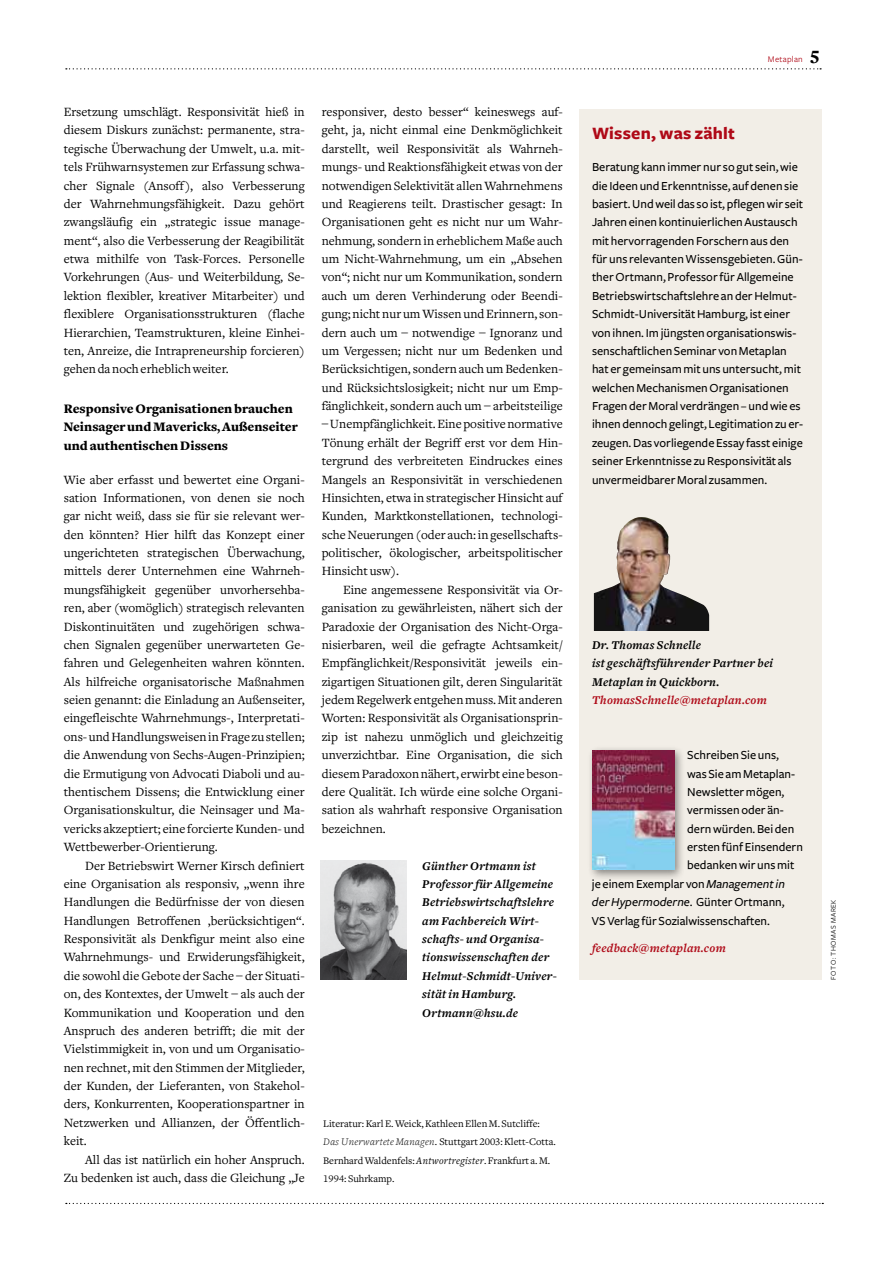
<style>
.page{position:relative;width:893px;height:1263px;background:#fff}
.page>*{position:absolute;margin:0;border:0;box-sizing:border-box;transform-origin:0 0}
.t1{font:700 18px "Freight Sans";letter-spacing:.01em;color:#af0917}
.t2{font:900 13.5px/18.3px "Freight Text";color:#000}
.t3{font:13.2px/18.3px "Freight Text";color:#000;text-align:justify}
.t4{font:500 12.75px/18.3px "Freight Sans";color:#000}
.t5{font:italic 500 12.75px "Freight Sans";color:#000}
.t6{font:italic 700 12.3px/18.5px "Freight Text";letter-spacing:.02em;color:#000}
.t7{font:italic 700 12.3px "Freight Text";letter-spacing:.02em;color:#af0917}
.t8{font:10.5px/18.3px "Freight Text";color:#000}
.t9{font:9px "Freight Sans";letter-spacing:.03em;color:#af0917}
.t10{font:7.5px "Freight Sans";letter-spacing:.07em;color:#000}
.s1{font-weight:300;font-style:italic}
.s2{font-style:italic}
.s3{font-family:"Freight Text";font-weight:900;font-size:19.5px;color:#000}
.s4{font-style:normal}
</style>
<div class="page">
<svg style="left:66px;top:1203px;width:757px;height:1px"></svg>
<svg style="left:66px;top:68px;width:755px;height:1px"></svg>
<div style="left:579px;top:109px;width:242px;height:871px;background:#f2eee7"></div>
<img style="left:321px;top:861px;width:85px;height:119px">
<div style="left:587px;top:745px;width:99px;height:136px;background:#000;opacity:.45"></div>
<img style="left:593px;top:750px;width:81px;height:119px">
<img style="left:594px;top:517px;width:115px;height:114px">
<p class="t3" style="left:64px;top:103px;width:242px">Ersetzung umschlägt. Responsivität hieß in diesem Diskurs zunächst: permanente, stra&shy;tegische Überwachung der Umwelt, u.a. mit&shy;tels Frühwarnsystemen zur Erfassung schwa&shy;cher Signale (Ansoff), also Verbesserung der Wahrnehmungsfähigkeit. Dazu gehört zwangsläufig ein „strategic issue manage&shy;ment“, also die Verbesserung der Reagibilität etwa mithilfe von Task-Forces. Personelle Vorkehrungen (Aus- und Weiterbildung, Se&shy;lektion flexibler, kreativer Mitarbeiter) und flexiblere Organisationsstrukturen (flache Hierarchien, Teamstrukturen, kleine Einhei&shy;ten, Anreize, die Intrapreneurship forcieren) gehen da noch erheblich weiter.</p>
<p class="t2" style="left:64px;top:400px;width:235px">Responsive Organisationen brauchen<br>Neinsager und Mavericks, Außenseiter und authentischen Dissens</p>
<p class="t3" style="left:64px;top:470px;width:242px">Wie aber erfasst und bewertet eine Organi&shy;sation Informationen, von denen sie noch gar nicht weiß, dass sie für sie relevant wer&shy;den könnten? Hier hilft das Konzept einer ungerichteten strategischen Überwachung, mittels derer Unternehmen eine Wahrneh&shy;mungsfähigkeit gegenüber unvorhersehba&shy;ren, aber (womöglich) strategisch relevanten Diskontinuitäten und zugehörigen schwa&shy;chen Signalen gegenüber unerwarteten Ge&shy;fahren und Gelegenheiten wahren könnten.<br>Als hilfreiche organisatorische Maßnahmen seien genannt: die Einladung an Außenseiter, eingefleischte Wahrnehmungs-, Interpretati&shy;ons- und Handlungsweisen in Frage zu stellen; die Anwendung von Sechs-Augen-Prinzipien; die Ermutigung von Advocati Diaboli und au&shy;thentischem Dissens; die Entwicklung einer Organisationskultur, die Neinsager und Ma&shy;vericks akzeptiert; eine forcierte Kunden- und Wettbewerber-Orientierung.</p>
<p class="t3" style="left:64px;top:856px;width:242px;text-indent:21px">Der Betriebswirt Werner Kirsch definiert eine Organisation als responsiv, „wenn ihre Handlungen die Bedürfnisse der von diesen Handlungen Betroffenen ‚berücksichtigen“.<br>Responsivität als Denkfigur meint also eine Wahrnehmungs- und Erwiderungsfähigkeit, die sowohl die Gebote der Sache – der Situati&shy;on, des Kontextes, der Umwelt – als auch der Kommunikation und Kooperation und den Anspruch des anderen betrifft; die mit der Vielstimmigkeit in, von und um Organisatio&shy;nen rechnet, mit den Stimmen der Mitglieder, der Kunden, der Lieferanten, von Stakehol&shy;ders, Konkurrenten, Kooperationspartner in Netzwerken und Allianzen, der Öffentlich&shy;keit.</p>
<p class="t3" style="left:64px;top:1150px;width:242px;text-align:right">All das ist natürlich ein hoher Anspruch.<br>Zu bedenken ist auch, dass die Gleichung „Je</p>
<p class="t3" style="left:322px;top:103px;width:242px">responsiver, desto besser“ keineswegs auf&shy;geht, ja, nicht einmal eine Denkmöglichkeit darstellt, weil Responsivität als Wahrneh&shy;mungs- und Reaktionsfähigkeit etwas von der notwendigen Selektivität allen Wahrnehmens und Reagierens teilt. Drastischer gesagt: In Organisationen geht es nicht nur um Wahr&shy;nehmung, sondern in erheblichem Maße auch um Nicht-Wahrnehmung, um ein „Absehen von“; nicht nur um Kommunikation, sondern auch um deren Verhinderung oder Beendi&shy;gung; nicht nur um Wissen und Erinnern, son&shy;dern auch um – notwendige – Ignoranz und um Vergessen; nicht nur um Bedenken und Berücksichtigen, sondern auch um Bedenken&shy;und Rücksichtslosigkeit; nicht nur um Emp&shy;fänglichkeit, sondern auch um – arbeitsteilige</p>
<p class="t3" style="left:322px;top:415px;width:242px">– Unempfänglichkeit. Eine positive normative Tönung erhält der Begriff erst vor dem Hin&shy;tergrund des verbreiteten Eindruckes eines Mangels an Responsivität in verschiedenen Hinsichten, etwa in strategischer Hinsicht auf Kunden, Marktkonstellationen, technologi&shy;sche Neuerungen (oder auch: in gesellschafts&shy;politischer, ökologischer, arbeitspolitischer Hinsicht usw).</p>
<p class="t3" style="left:322px;top:581px;width:242px;text-indent:21px">Eine angemessene Responsivität via Or&shy;ganisation zu gewährleisten, nähert sich der Paradoxie der Organisation des Nicht-Orga&shy;nisierbaren, weil die gefragte Achtsamkeit/ Empfänglichkeit/Responsivität jeweils ein&shy;zigartigen Situationen gilt, deren Singularität jedem Regelwerk entgehen muss. Mit anderen Worten: Responsivität als Organisationsprin&shy;zip ist nahezu unmöglich und gleichzeitig unverzichtbar. Eine Organisation, die sich diesem Paradoxon nähert, erwirbt eine beson&shy;dere Qualität. Ich würde eine solche Organi&shy;sation als wahrhaft responsive Organisation bezeichnen.</p>
<p class="t6" style="left:422px;top:857px;width:136px">Günther Ortmann ist<br>Professor für Allgemeine<br>Betriebswirtschaftslehre am Fachbereich Wirt&shy;schafts- und Organisa&shy;tionswissenschaften der<br>Helmut-Schmidt-Univer&shy;sität in Hamburg.<br>Ortmann@hsu.de</p>
<p class="t8" style="left:323px;top:1114px;width:234px">Literatur: Karl E. Weick, Kathleen Ellen M. Sutcliffe:<br><span class="s1">Das Unerwartete Managen</span>. Stuttgart 2003: Klett-Cotta.<br>Bernhard Waldenfels: <span class="s2">Antwortregister</span>. Frankfurt a. M.<br>1994: Suhrkamp.</p>
<h1 class="t1" style="left:592px;top:123px;width:144px">Wissen, was zählt</h1>
<p class="t9" style="left:768px;top:54px;width:53px">Metaplan <span class="s3">5</span></p>
<p class="t4" style="left:592px;top:158px;width:213px">Beratung kann immer nur so gut sein, wie die Ideen und Erkenntnisse, auf denen sie basiert. Und weil das so ist, pflegen wir seit Jahren einen kontinuierlichen Austausch mit hervorragenden Forschern aus den für uns relevanten Wissensgebieten. Gün&shy;ther Ortmann, Professor für Allgemeine Betriebswirtschaftslehre an der Helmut-Schmidt-Universität Hamburg, ist einer von ihnen. Im jüngsten organisationswis&shy;senschaftlichen Seminar von Metaplan hat er gemeinsam mit uns untersucht, mit welchen Mechanismen Organisationen Fragen der Moral verdrängen – und wie es ihnen dennoch gelingt, Legitimation zu er&shy;zeugen. Das vorliegende Essay fasst einige seiner Erkenntnisse zu Responsivität als unvermeidbarer Moral zusammen.</p>
<p class="t6" style="left:592px;top:636px;width:183px">Dr. Thomas Schnelle<br>ist geschäftsführender Partner bei<br>Metaplan in Quickborn.</p>
<p class="t7" style="left:592px;top:693px;width:176px">ThomasSchnelle@metaplan.com</p>
<p class="t4" style="left:687px;top:746px;width:93px">Schreiben Sie uns,</p>
<p class="t4" style="left:687px;top:764px;width:109px">was Sie am Metaplan-</p>
<p class="t4" style="left:687px;top:783px;width:99px">Newsletter mögen,</p>
<p class="t4" style="left:687px;top:801px;width:98px">vermissen oder än-</p>
<p class="t4" style="left:687px;top:820px;width:109px">dern würden. Bei den</p>
<p class="t4" style="left:687px;top:838px;width:117px">ersten fünf Einsendern</p>
<p class="t4" style="left:687px;top:856px;width:109px">bedanken wir uns mit</p>
<p class="t4" style="left:592px;top:875px;width:194px">je einem Exemplar von <span class="s2">Management in</span></p>
<p class="t5" style="left:592px;top:895px;width:194px">der Hypermoderne<span class="s4">. Günter Ortmann,</span></p>
<p class="t4" style="left:592px;top:911px;width:180px">VS Verlag für Sozialwissenschaften.</p>
<p class="t7" style="left:592px;top:941px;width:135px">feedback@metaplan.com</p>
<p class="t10" style="left:829px;top:980px;width:81px;rotate:-90deg">Foto: thomas marek</p>
</div>
